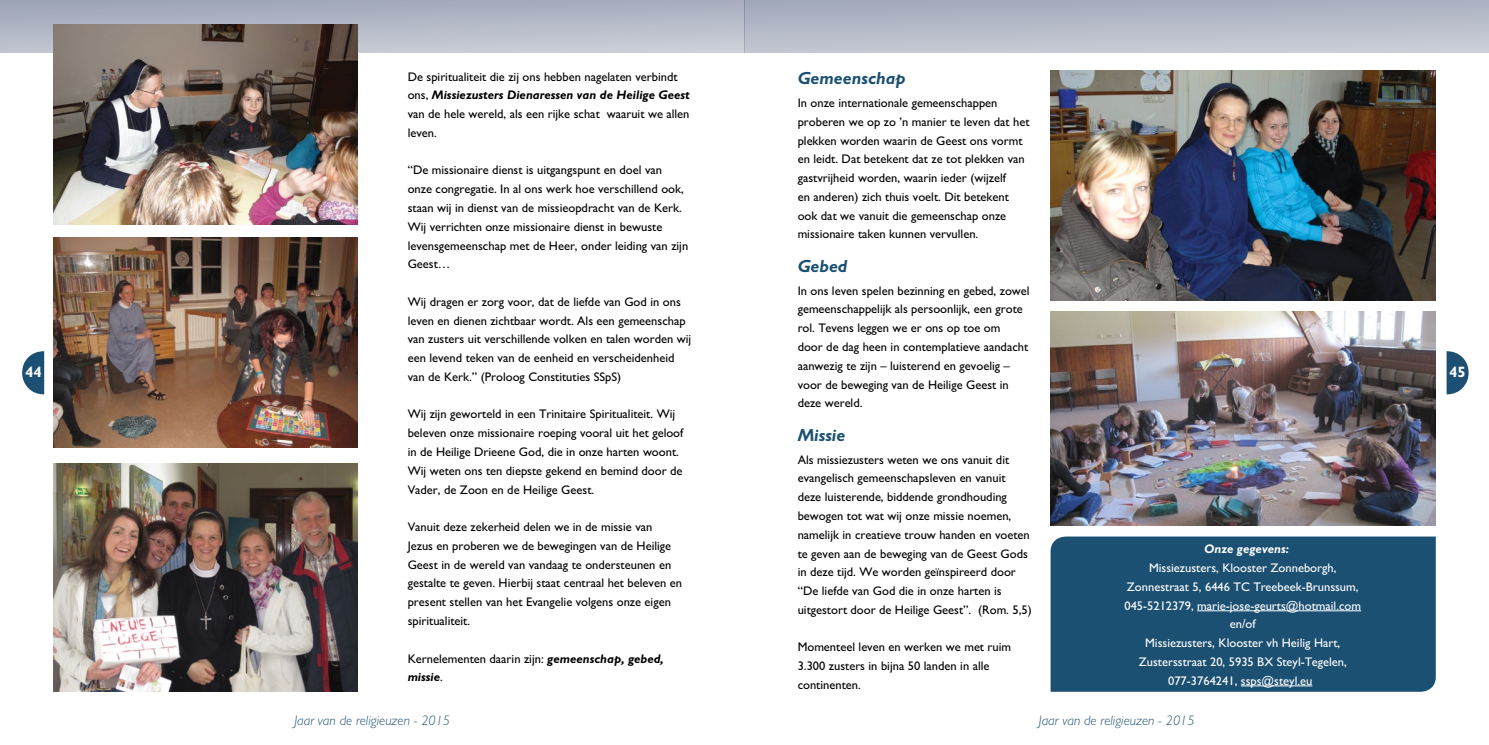
<style>
.page{position:relative;width:1489px;height:745px;background:#fff}
.page>*{position:absolute;margin:0;border:0;box-sizing:border-box;transform-origin:0 0}
.Kop_1{font:italic 700 17.5px "M Gill Sans";color:#1c5072}
.t1{font:700 15px "M Gill Sans";color:#fff}
.t2{font:italic 300 13.75px "M Gill Sans";color:#1c5072}
.standaard{font:12.5px/18.8px "M Gill Sans";color:#000}
.adresgegevens{font:12.5px "M Gill Sans";color:#fff}
.standaard-2{font:italic 700 12.5px "M Gill Sans";color:#fff}
.s1{font-weight:700;font-style:italic}
</style>
<div class="page">
<svg style="left:1446px;top:351px;width:22px;height:43px"></svg>
<svg style="left:22px;top:351px;width:22px;height:43px"></svg>
<div style="left:0;top:0;width:744px;height:53px;background:linear-gradient(to bottom,#9fa6b6,#caced7)"></div>
<div style="left:744px;top:0;width:744px;height:53px;background:linear-gradient(to bottom,#a5acbc,#c8ccd6)"></div>
<img style="left:53px;top:25px;width:304px;height:199px">
<img style="left:53px;top:237px;width:304px;height:210px">
<img style="left:53px;top:463px;width:304px;height:228px">
<img style="left:1050px;top:311px;width:385px;height:214px">
<img style="left:1050px;top:71px;width:385px;height:229px">
<div style="left:1050px;top:536px;width:385px;height:155px;background:#1c5072"></div>
<hr style="left:1197px;top:610px;width:163px;height:1px;background:#fff">
<hr style="left:1240px;top:685px;width:72px;height:1px;background:#fff">
<p class="standaard" style="left:407px;top:67px;width:283px">De spiritualiteit die zij ons hebben nagelaten verbindt ons, <span class="s1">Missiezusters Dienaressen van de Heilige Geest </span>van de hele wereld, als een rijke schat waaruit we allen leven.</p>
<p class="standaard" style="left:407px;top:161px;width:282px">“De missionaire dienst is uitgangspunt en doel van onze congregatie. In al ons werk hoe verschillend ook, staan wij in dienst van de missieopdracht van de Kerk.<br>Wij verrichten onze missionaire dienst in bewuste levensgemeenschap met de Heer, onder leiding van zijn Geest…</p>
<p class="standaard" style="left:407px;top:292px;width:285px">Wij dragen er zorg voor, dat de liefde van God in ons leven en dienen zichtbaar wordt. Als een gemeenschap van zusters uit verschillende volken en talen worden wij een levend teken van de eenheid en verscheidenheid van de Kerk.” (Proloog Constituties SSpS)</p>
<p class="standaard" style="left:407px;top:405px;width:277px">Wij zijn geworteld in een Trinitaire Spiritualiteit. Wij beleven onze missionaire roeping vooral uit het geloof in de Heilige Drieene God, die in onze harten woont.<br>Wij weten ons ten diepste gekend en bemind door de Vader, de Zoon en de Heilige Geest.</p>
<p class="standaard" style="left:407px;top:517px;width:276px">Vanuit deze zekerheid delen we in de missie van<br>Jezus en proberen we de bewegingen van de Heilige Geest in de wereld van vandaag te ondersteunen en gestalte te geven. Hierbij staat centraal het beleven en present stellen van het Evangelie volgens onze eigen spiritualiteit.</p>
<p class="standaard" style="left:407px;top:648px;width:257px">Kernelementen daarin zijn: <span class="s1">gemeenschap, gebed, missie</span>.</p>
<p class="Kop_1" style="left:797px;top:68px;width:110px">Gemeenschap</p>
<p class="standaard" style="left:797px;top:93px;width:233px">In onze internationale gemeenschappen proberen we op zo ’n manier te leven dat het plekken worden waarin de Geest ons vormt en leidt. Dat betekent dat ze tot plekken van gastvrijheid worden, waarin ieder (wijzelf<br>en anderen) zich thuis voelt. Dit betekent ook dat we vanuit die gemeenschap onze missionaire taken kunnen vervullen.</p>
<p class="Kop_1" style="left:797px;top:256px;width:51px">Gebed</p>
<p class="standaard" style="left:797px;top:281px;width:233px">In ons leven spelen bezinning en gebed, zowel gemeenschappelijk als persoonlijk, een grote rol. Tevens leggen we er ons op toe om<br>door de dag heen in contemplatieve aandacht aanwezig te zijn – luisterend en gevoelig – voor de beweging van de Heilige Geest in deze wereld.</p>
<p class="Kop_1" style="left:797px;top:425px;width:49px">Missie</p>
<p class="standaard" style="left:797px;top:450px;width:235px">Als missiezusters weten we ons vanuit dit evangelisch gemeenschapsleven en vanuit deze luisterende, biddende grondhouding bewogen tot wat wij onze missie noemen, namelijk in creatieve trouw handen en voeten te geven aan de beweging van de Geest Gods in deze tijd. We worden geïnspireerd door “De liefde van God die in onze harten is uitgestort door de Heilige Geest”. (Rom. 5,5)</p>
<p class="standaard" style="left:797px;top:637px;width:215px">Momenteel leven en werken we met ruim<br>3.300 zusters in bijna 50 landen in alle continenten.</p>
<p class="t1" style="left:25px;top:363px;width:18px">44</p>
<p class="t1" style="left:1449px;top:363px;width:18px">45</p>
<p class="standaard-2" style="left:1203px;top:541px;width:86px">Onze gegevens:</p>
<p class="adresgegevens" style="left:1148px;top:560px;width:189px">Missiezusters, Klooster Zonneborgh,</p>
<p class="adresgegevens" style="left:1126px;top:579px;width:233px">Zonnestraat 5, 6446 TC Treebeek-Brunssum,</p>
<p class="adresgegevens" style="left:1124px;top:598px;width:238px">045-5212379, marie-jose-geurts@hotmail.com</p>
<p class="adresgegevens" style="left:1229px;top:617px;width:27px">en/of</p>
<p class="adresgegevens" style="left:1145px;top:635px;width:197px">Missiezusters, Klooster vh Heilig Hart,</p>
<p class="adresgegevens" style="left:1138px;top:654px;width:209px">Zustersstraat 20, 5935 BX Steyl-Tegelen,</p>
<p class="adresgegevens" style="left:1167px;top:673px;width:146px">077-3764241, ssps@steyl.eu</p>
<p class="t2" style="left:294px;top:712px;width:157px">Jaar van de religieuzen - 2015</p>
<p class="t2" style="left:1038px;top:712px;width:157px">Jaar van de religieuzen - 2015</p>
</div>
